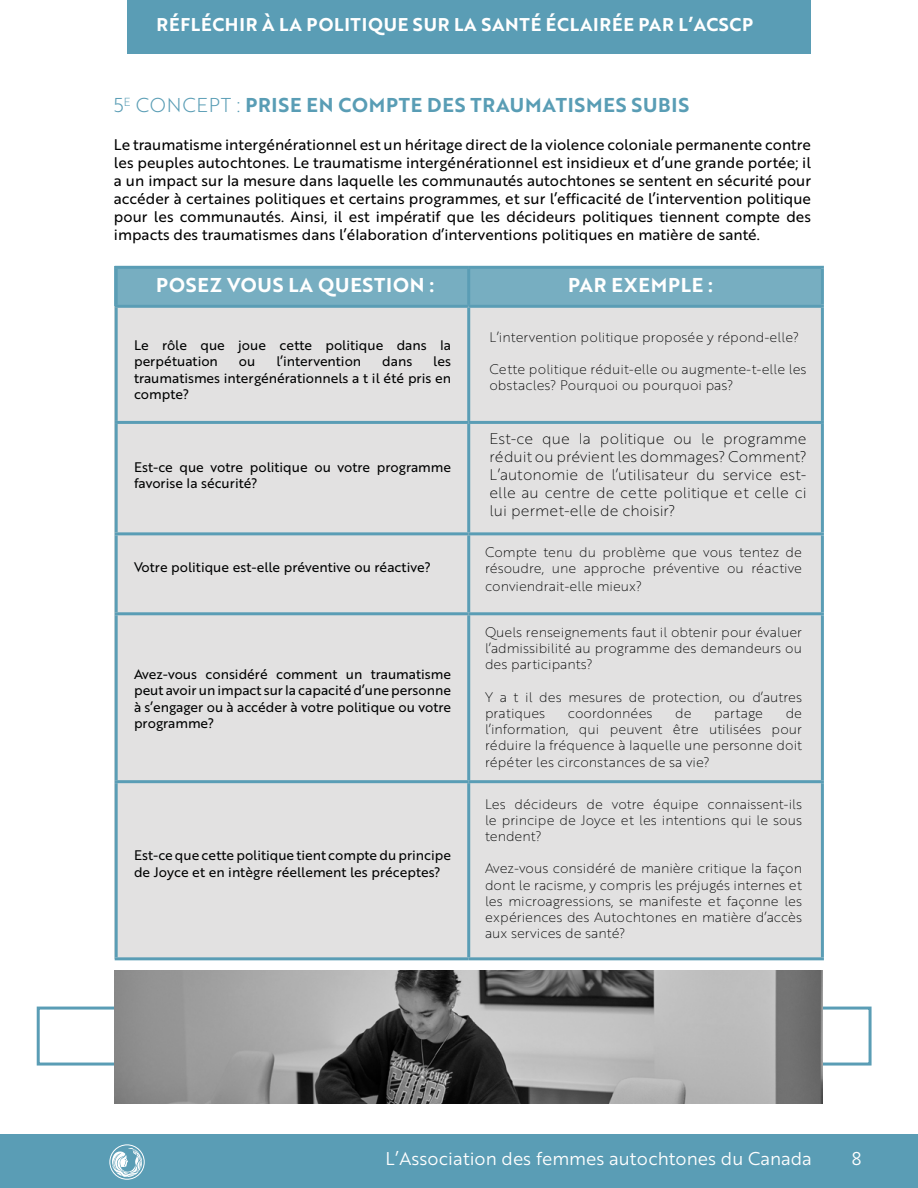
<style>
.page{position:relative;width:918px;height:1188px;background:#fff}
.page>*{position:absolute;margin:0;border:0;box-sizing:border-box;transform-origin:0 0}
.t1{font:19.5px "Brother 1816 Bold";letter-spacing:.04em;color:#599db5}
.t2{font:19.5px "Brother 1816 Bold";letter-spacing:.04em;color:#fff}
.t3{font:18px "Brother 1816 Bold";letter-spacing:.04em;color:#fff}
.t4{font:18px "Brother 1816 Book";color:#fff}
.t5{font:15px/18px "Brother 1816 Regular";color:#000101;text-align:justify}
.t6{font:15px/18px "Brother 1816 Thin";color:#000101;text-align:justify}
.t7{font:13.5px/16.2px "Brother 1816 Thin";color:#000101;text-align:justify}
.t8{font:13.5px/16.2px "Brother 1816 Regular";color:#000101}
.s1{font-family:"Brother 1816 Light"}
</style>
<div class="page">
<div style="left:0;top:1134px;width:918px;height:54px;background:#5a9db5"></div>
<div style="left:128px;top:0;width:683px;height:54px;background:#5a9db5"></div>
<div style="left:115px;top:267px;width:707px;height:691px;background:#e2e1e1"></div>
<div style="left:115px;top:267px;width:706px;height:39px;background:#77aec1"></div>
<hr style="left:115px;top:266px;width:354px;height:3px;background:#5a9db5">
<hr style="left:115px;top:269px;width:3px;height:36px;background:#5a9db5">
<hr style="left:469px;top:266px;width:355px;height:3px;background:#5a9db5">
<hr style="left:467px;top:269px;width:3px;height:36px;background:#5a9db5">
<hr style="left:821px;top:269px;width:3px;height:36px;background:#5a9db5">
<hr style="left:115px;top:305px;width:354px;height:3px;background:#5a9db5">
<hr style="left:115px;top:308px;width:3px;height:113px;background:#5a9db5">
<hr style="left:469px;top:305px;width:355px;height:3px;background:#5a9db5">
<hr style="left:467px;top:308px;width:3px;height:113px;background:#5a9db5">
<hr style="left:821px;top:308px;width:3px;height:113px;background:#5a9db5">
<hr style="left:115px;top:421px;width:354px;height:3px;background:#5a9db5">
<hr style="left:115px;top:424px;width:3px;height:108px;background:#5a9db5">
<hr style="left:469px;top:421px;width:355px;height:3px;background:#5a9db5">
<hr style="left:467px;top:424px;width:3px;height:108px;background:#5a9db5">
<hr style="left:821px;top:424px;width:3px;height:108px;background:#5a9db5">
<hr style="left:115px;top:532px;width:354px;height:3px;background:#5a9db5">
<hr style="left:115px;top:535px;width:3px;height:77px;background:#5a9db5">
<hr style="left:469px;top:532px;width:355px;height:3px;background:#5a9db5">
<hr style="left:467px;top:535px;width:3px;height:77px;background:#5a9db5">
<hr style="left:821px;top:535px;width:3px;height:77px;background:#5a9db5">
<hr style="left:115px;top:612px;width:354px;height:3px;background:#5a9db5">
<hr style="left:115px;top:615px;width:3px;height:165px;background:#5a9db5">
<hr style="left:469px;top:612px;width:355px;height:3px;background:#5a9db5">
<hr style="left:467px;top:615px;width:3px;height:165px;background:#5a9db5">
<hr style="left:821px;top:615px;width:3px;height:165px;background:#5a9db5">
<hr style="left:115px;top:780px;width:354px;height:3px;background:#5a9db5">
<hr style="left:115px;top:783px;width:3px;height:174px;background:#5a9db5">
<hr style="left:469px;top:780px;width:355px;height:3px;background:#5a9db5">
<hr style="left:467px;top:783px;width:3px;height:174px;background:#5a9db5">
<hr style="left:821px;top:783px;width:3px;height:174px;background:#5a9db5">
<hr style="left:115px;top:957px;width:354px;height:3px;background:#5a9db5">
<hr style="left:469px;top:957px;width:355px;height:3px;background:#5a9db5">
<div style="left:37px;top:1007px;width:835px;height:59px;border:3px solid #5a9db5"></div>
<img style="left:115px;top:971px;width:707px;height:133px">
<svg style="left:112px;top:1148px;width:30px;height:29px"></svg>
<div style="left:110px;top:1145px;width:35px;height:35px;border:1px solid #fff;border-radius:50%"></div>
<h2 class="t3" style="left:157px;top:11px;width:598px">RÉFLÉCHIR À LA POLITIQUE SUR LA SANTÉ ÉCLAIRÉE PAR L’ACSCP</h2>
<h1 class="t1" style="left:114px;top:90px;width:577px"><span class="s1">5</span><sup>E</sup> <span class="s1">CONCEPT :</span> PRISE EN COMPTE DES TRAUMATISMES SUBIS</h1>
<p class="t5" style="left:114px;top:135px;width:699px">Le traumatisme intergénérationnel est un héritage direct de la violence coloniale permanente contre les peuples autochtones. Le traumatisme intergénérationnel est insidieux et d’une grande portée; il a un impact sur la mesure dans laquelle les communautés autochtones se sentent en sécurité pour accéder à certaines politiques et certains programmes, et sur l’efficacité de l’intervention politique pour les communautés. Ainsi, il est impératif que les décideurs politiques tiennent compte des impacts des traumatismes dans l’élaboration d’interventions politiques en matière de santé.</p>
<h1 class="t2" style="left:156px;top:270px;width:280px">POSEZ VOUS LA QUESTION :</h1>
<h1 class="t2" style="left:568px;top:270px;width:146px">PAR EXEMPLE :</h1>
<p class="t8" style="left:134px;top:337px;width:319px">Le rôle que joue cette politique dans la perpétuation</p>
<p class="t8" style="left:239px;top:353px;width:18px">ou</p>
<p class="t8" style="left:276px;top:353px;width:86px">l’intervention</p>
<p class="t8" style="left:382px;top:353px;width:32px">dans</p>
<p class="t8" style="left:134px;top:353px;width:319px;text-align:justify;text-indent:299px">les traumatismes intergénérationnels a t il été pris en compte?</p>
<p class="t8" style="left:134px;top:458px;width:319px">Est-ce que votre politique ou votre programme favorise la sécurité?</p>
<p class="t8" style="left:134px;top:559px;width:298px">Votre politique est-elle préventive ou réactive?</p>
<p class="t8" style="left:134px;top:666px;width:319px;text-align:justify">Avez-vous considéré comment un traumatisme peut avoir un impact sur la capacité d’une personne à s’engager ou à accéder à votre politique ou votre programme?</p>
<p class="t8" style="left:134px;top:847px;width:319px">Est-ce que cette politique tient compte du principe de Joyce et en intègre réellement les préceptes?</p>
<p class="t7" style="left:490px;top:328px;width:311px">L’intervention politique proposée y répond-elle?</p>
<p class="t7" style="left:490px;top:361px;width:319px">Cette politique réduit-elle ou augmente-t-elle les obstacles? Pourquoi ou pourquoi pas?</p>
<p class="t6" style="left:490px;top:430px;width:319px">Est-ce que la politique ou le programme réduit ou prévient les dommages? Comment?<br>L’autonomie de l’utilisateur du service est&shy;elle au centre de cette politique et celle ci lui permet-elle de choisir?</p>
<p class="t7" style="left:485px;top:544px;width:319px">Compte tenu du problème que vous tentez de résoudre, une approche préventive ou réactive</p>
<p class="t7" style="left:485px;top:578px;width:158px">conviendrait-elle mieux?</p>
<p class="t7" style="left:485px;top:624px;width:319px">Quels renseignements faut il obtenir pour évaluer l’admissibilité au programme des demandeurs ou des participants?</p>
<p class="t7" style="left:485px;top:688px;width:319px">Y a t il des mesures de protection, ou d’autres pratiques</p>
<p class="t7" style="left:568px;top:705px;width:86px">coordonnées</p>
<p class="t7" style="left:675px;top:705px;width:18px">de</p>
<p class="t7" style="left:714px;top:705px;width:50px">partage</p>
<p class="t7" style="left:485px;top:705px;width:319px;text-indent:301px">de l’information, qui peuvent être utilisées pour réduire la fréquence à laquelle une personne doit répéter les circonstances de sa vie?</p>
<p class="t7" style="left:485px;top:795px;width:319px">Les décideurs de votre équipe connaissent-ils le principe de Joyce et les intentions qui le sous tendent?</p>
<p class="t7" style="left:485px;top:860px;width:319px">Avez-vous considéré de manière critique la façon dont le racisme, y compris les préjugés internes et les microagressions, se manifeste et façonne les expériences des Autochtones en matière d’accès aux services de santé?</p>
<h2 class="t4" style="left:386px;top:1146px;width:428px">L’Association des femmes autochtones du Canada</h2>
<h2 class="t4" style="left:852px;top:1145px;width:11px">8</h2>
</div>
